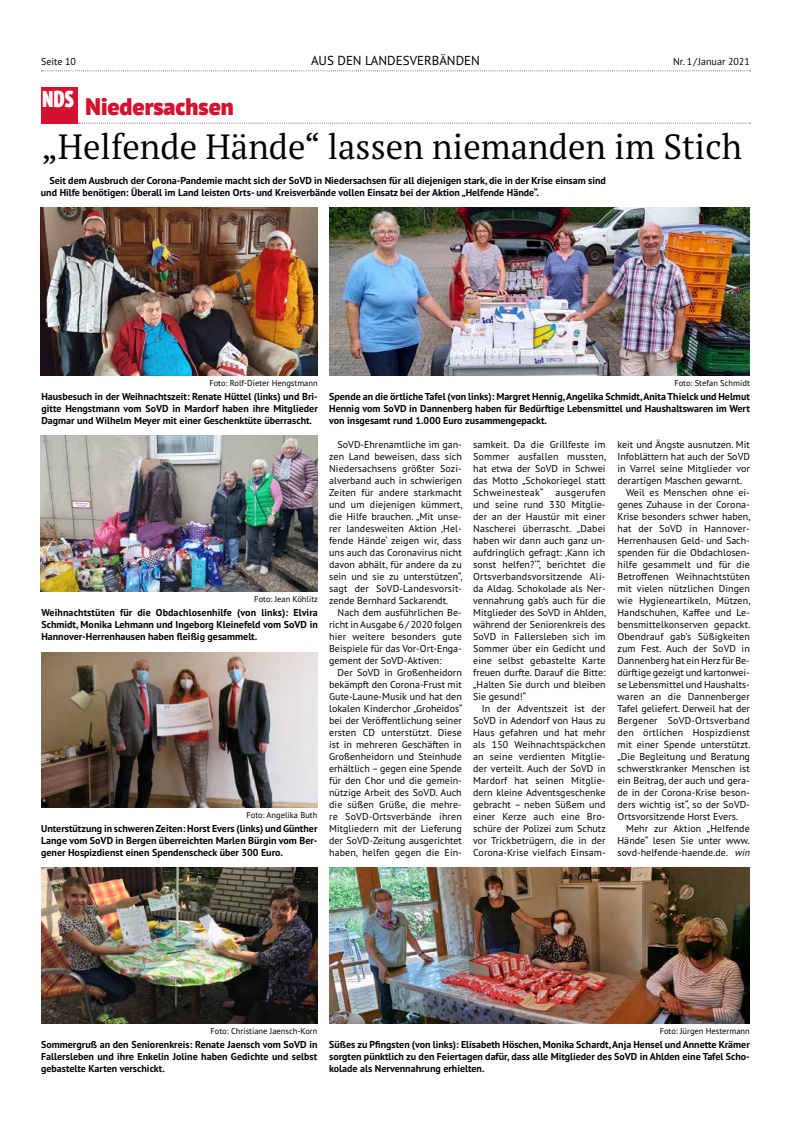
<style>
.page{position:relative;width:791px;height:1134px;background:#fff}
.page>*{position:absolute;margin:0;border:0;box-sizing:border-box;transform-origin:0 0}
.t1{font:35px "PT Serif Pro";color:#000}
.t2{font:900 24px "PT Sans Pro";color:#d51130}
.t3{font:900 condensed 23px "PT Sans Pro";color:#fff}
.t4{font:13px "PT Sans Pro";color:#000}
.t5{font:10px/12px "PT Sans Pro";letter-spacing:.005em;color:#000;text-align:justify}
.t6{font:700 10px/12px "PT Sans Pro";color:#000;text-align:justify}
.t7{font:10px "PT Sans";color:#000}
.t8{font:8.5px "PT Sans Pro";color:#000}
.s1{font-style:italic}
</style>
<div class="page">
<img style="left:329px;top:208px;width:421px;height:168px">
<svg style="left:78px;top:123px;width:672px;height:1px"></svg>
<div style="left:41px;top:88px;width:36px;height:36px;background:#d51130"></div>
<img style="left:329px;top:868px;width:421px;height:155px">
<img style="left:41px;top:868px;width:276px;height:156px">
<img style="left:41px;top:652px;width:276px;height:155px">
<img style="left:41px;top:208px;width:277px;height:168px">
<img style="left:41px;top:436px;width:277px;height:156px">
<svg style="left:42px;top:70px;width:708px;height:1px"></svg>
<p class="t5" style="left:41px;top:55px;width:37px">Seite 10</p>
<h3 class="t4" style="left:311px;top:52px;width:170px">AUS DEN LANDESVERBÄNDEN</h3>
<p class="t7" style="left:673px;top:55px;width:78px">Nr. 1/Januar 2021</p>
<h3 class="t3" style="left:43px;top:83px;width:33px">NDS</h3>
<h2 class="t2" style="left:86px;top:90px;width:150px">Niedersachsen</h2>
<h1 class="t1" style="left:41px;top:124px;width:702px">„Helfende Hände“ lassen niemanden im Stich</h1>
<p class="t6" style="left:41px;top:174px;width:566px;text-indent:8px">Seit dem Ausbruch der Corona-Pandemie macht sich der SoVD in Niedersachsen für all diejenigen stark, die in der Krise einsam sind und Hilfe benötigen: Überall im Land leisten Orts- und Kreisverbände vollen Einsatz bei der Aktion „Helfende Hände“.</p>
<p class="t8" style="left:209px;top:377px;width:110px">Foto: Rolf-Dieter Hengstmann</p>
<p class="t6" style="left:41px;top:390px;width:278px">Hausbesuch in der Weihnachtszeit: Renate Hüttel (links) und Bri&shy;gitte Hengstmann vom SoVD in Mardorf haben ihre Mitglieder Dagmar und Wilhelm Meyer mit einer Geschenktüte überrascht.</p>
<p class="t8" style="left:254px;top:593px;width:65px">Foto: Jean Köhlitz</p>
<p class="t6" style="left:41px;top:606px;width:278px">Weihnachtstüten für die Obdachlosenhilfe (von links): Elvira Schmidt, Monika Lehmann und Ingeborg Kleinefeld vom SoVD in Hannover-Herrenhausen haben fleißig gesammelt.</p>
<p class="t8" style="left:246px;top:809px;width:73px">Foto: Angelika Buth</p>
<p class="t6" style="left:41px;top:822px;width:278px">Unterstützung in schweren Zeiten: Horst Evers (links) und Günther Lange vom SoVD in Bergen überreichten Marlen Bürgin vom Ber&shy;gener Hospizdienst einen Spendenscheck über 300 Euro.</p>
<p class="t8" style="left:674px;top:377px;width:77px">Foto: Stefan Schmidt</p>
<p class="t6" style="left:329px;top:390px;width:422px">Spende an die örtliche Tafel (von links): Margret Hennig, Angelika Schmidt, Anita Thielck und Helmut Hennig vom SoVD in Dannenberg haben für Bedürftige Lebensmittel und Haushaltswaren im Wert von insgesamt rund 1.000 Euro zusammengepackt.</p>
<p class="t5" style="left:329px;top:438px;width:135px;text-indent:8px">SoVD-Ehrenamtliche im gan&shy;zen Land beweisen, dass sich Niedersachsens größter Sozi&shy;alverband auch in schwierigen Zeiten für andere starkmacht und um diejenigen kümmert, die Hilfe brauchen. „Mit unse&shy;rer landesweiten Aktion ‚Hel&shy;fende Hände‘ zeigen wir, dass uns auch das Coronavirus nicht davon abhält, für andere da zu sein und sie zu unterstützen“, sagt der SoVD-Landesvorsit&shy;zende Bernhard Sackarendt.</p>
<p class="t5" style="left:329px;top:606px;width:134px;text-indent:8px">Nach dem ausführlichen Be&shy;richt in Ausgabe 6 / 2020 folgen hier weitere besonders gute Beispiele für das Vor-Ort-Enga&shy;gement der SoVD-Aktiven:</p>
<p class="t5" style="left:329px;top:666px;width:135px;text-indent:8px">Der SoVD in Großenheidorn bekämpft den Corona-Frust mit Gute-Laune-Musik und hat den lokalen Kinderchor „Groheidos“ bei der Veröffentlichung seiner ersten CD unterstützt. Diese ist in mehreren Geschäften in Großenheidorn und Steinhude erhältlich – gegen eine Spende für den Chor und die gemein&shy;nützige Arbeit des SoVD. Auch die süßen Grüße, die mehre&shy;re SoVD-Ortsverbände ihren Mitgliedern mit der Lieferung der SoVD-Zeitung ausgerichtet haben, helfen gegen die Ein-</p>
<p class="t5" style="left:617px;top:438px;width:134px">keit und Ängste ausnutzen. Mit</p>
<p class="t5" style="left:617px;top:450px;width:134px">Infoblättern hat auch der SoVD</p>
<p class="t5" style="left:617px;top:462px;width:134px">in Varrel seine Mitglieder vor</p>
<p class="t5" style="left:617px;top:474px;width:126px">derartigen Maschen gewarnt.</p>
<p class="t5" style="left:626px;top:486px;width:125px">Weil es Menschen ohne ei-</p>
<p class="t5" style="left:617px;top:498px;width:134px">genes Zuhause in der Corona-</p>
<p class="t5" style="left:617px;top:510px;width:135px">Krise besonders schwer haben,</p>
<p class="t5" style="left:617px;top:522px;width:134px">hat der SoVD in Hannover-</p>
<p class="t5" style="left:617px;top:534px;width:134px">Herrenhausen Geld- und Sach-</p>
<p class="t5" style="left:617px;top:546px;width:134px">spenden für die Obdachlosen-</p>
<p class="t5" style="left:617px;top:558px;width:134px">hilfe gesammelt und für die</p>
<p class="t5" style="left:617px;top:570px;width:134px">Betroffenen Weihnachtstüten</p>
<p class="t5" style="left:617px;top:582px;width:134px">mit vielen nützlichen Dingen</p>
<p class="t5" style="left:617px;top:594px;width:135px">wie Hygieneartikeln, Mützen,</p>
<p class="t5" style="left:617px;top:606px;width:134px">Handschuhen, Kaffee und Le-</p>
<p class="t5" style="left:617px;top:618px;width:135px">bensmittelkonserven gepackt.</p>
<p class="t5" style="left:617px;top:630px;width:134px">Obendrauf gab’s Süßigkeiten</p>
<p class="t5" style="left:617px;top:642px;width:134px">zum Fest. Auch der SoVD in</p>
<p class="t5" style="left:617px;top:654px;width:134px">Dannenberg hat ein Herz für Be-</p>
<p class="t5" style="left:617px;top:666px;width:134px">dürftige gezeigt und kartonwei-</p>
<p class="t5" style="left:617px;top:678px;width:134px">se Lebensmittel und Haushalts-</p>
<p class="t5" style="left:617px;top:690px;width:134px">waren an die Dannenberger</p>
<p class="t5" style="left:617px;top:702px;width:134px">Tafel geliefert. Derweil hat der</p>
<p class="t5" style="left:617px;top:714px;width:134px">Bergener SoVD-Ortsverband</p>
<p class="t5" style="left:617px;top:726px;width:134px">den örtlichen Hospizdienst</p>
<p class="t5" style="left:617px;top:738px;width:135px">mit einer Spende unterstützt.</p>
<p class="t5" style="left:617px;top:750px;width:134px">„Die Begleitung und Beratung</p>
<p class="t5" style="left:617px;top:762px;width:134px">schwerstkranker Menschen ist</p>
<p class="t5" style="left:617px;top:774px;width:134px">ein Beitrag, der auch und gera-</p>
<p class="t5" style="left:617px;top:786px;width:134px">de in der Corona-Krise beson-</p>
<p class="t5" style="left:617px;top:798px;width:134px">ders wichtig ist“, so der SoVD-</p>
<p class="t5" style="left:617px;top:810px;width:122px">Ortsvorsitzende Horst Evers.</p>
<p class="t5" style="left:626px;top:822px;width:125px">Mehr zur Aktion „Helfende</p>
<p class="t5" style="left:617px;top:834px;width:134px">Hände“ lesen Sie unter www.</p>
<p class="t5" style="left:617px;top:846px;width:134px">sovd-helfende-haende.de. <span class="s1">win</span></p>
<p class="t5" style="left:473px;top:438px;width:135px">samkeit. Da die Grillfeste im Sommer ausfallen mussten, hat etwa der SoVD in Schwei das Motto „Schokoriegel statt Schweinesteak“ ausgerufen und seine rund 330 Mitglie&shy;der an der Haustür mit einer Nascherei überrascht. „Dabei haben wir dann auch ganz un&shy;aufdringlich gefragt: ‚Kann ich sonst helfen?‘“, berichtet die Ortsverbandsvorsitzende Ali&shy;da Aldag. Schokolade als Ner&shy;vennahrung gab’s auch für die Mitglieder des SoVD in Ahlden, während der Seniorenkreis des SoVD in Fallersleben sich im Sommer über ein Gedicht und eine selbst gebastelte Karte freuen durfte. Darauf die Bitte: „Halten Sie durch und bleiben Sie gesund!“</p>
<p class="t5" style="left:473px;top:702px;width:134px;text-indent:8px">In der Adventszeit ist der SoVD in Adendorf von Haus zu Haus gefahren und hat mehr als 150 Weihnachtspäckchen an seine verdienten Mitglie&shy;der verteilt. Auch der SoVD in Mardorf hat seinen Mitglie&shy;dern kleine Adventsgeschenke gebracht – neben Süßem und einer Kerze auch eine Bro&shy;schüre der Polizei zum Schutz vor Trickbetrügern, die in der Corona-Krise vielfach Einsam-</p>
<p class="t8" style="left:211px;top:1025px;width:108px">Foto: Christiane Jaensch-Korn</p>
<p class="t6" style="left:41px;top:1038px;width:278px">Sommergruß an den Seniorenkreis: Renate Jaensch vom SoVD in Fallersleben und ihre Enkelin Joline haben Gedichte und selbst gebastelte Karten verschickt.</p>
<p class="t8" style="left:660px;top:1025px;width:92px">Foto: Jürgen Hestermann</p>
<p class="t6" style="left:329px;top:1038px;width:422px">Süßes zu Pfingsten (von links): Elisabeth Höschen, Monika Schardt, Anja Hensel und Annette Krämer sorgten pünktlich zu den Feiertagen dafür, dass alle Mitglieder des SoVD in Ahlden eine Tafel Scho&shy;kolade als Nervennahrung erhielten.</p>
</div>
